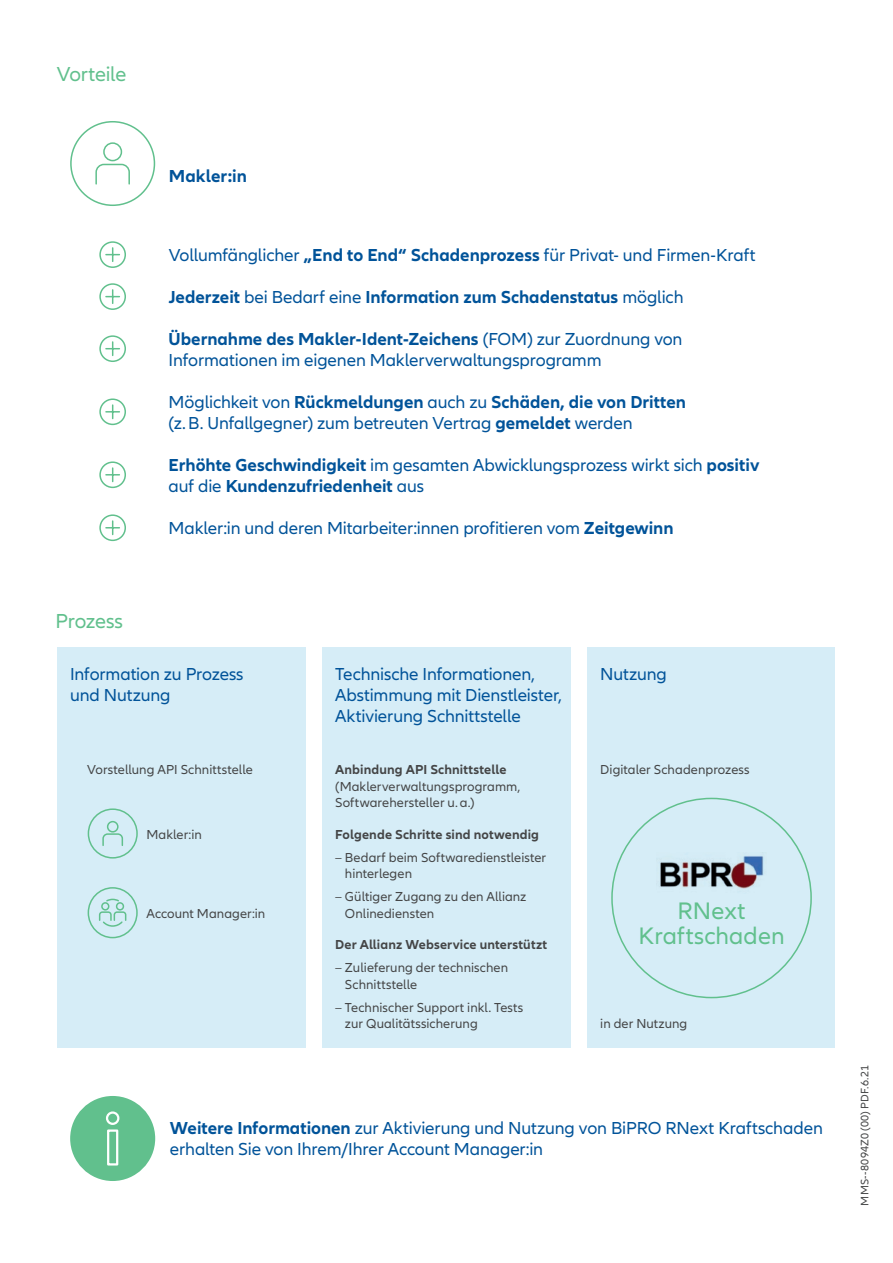
<style>
.page{position:relative;width:893px;height:1263px;background:#fff}
.page>*{position:absolute;margin:0;border:0;box-sizing:border-box;transform-origin:0 0}
.t1{font:24.75px/24.8px "Allianz Neo";letter-spacing:.005em;color:#61c08d;text-align:center}
.t2{font:21px "Allianz Neo";letter-spacing:-.015em;color:#61c08d}
.t3{font:18px/21px "Allianz Neo";letter-spacing:-.005em;color:#015399}
.t4{font:700 18px/21px "Allianz Neo";color:#015399}
.t5{font:13.5px/16.5px "Allianz Neo";letter-spacing:.005em;color:#454647}
.t6{font:700 13.5px "Allianz Neo";letter-spacing:.01em;color:#454647}
.t7{font:11.25px "Allianz Neo";letter-spacing:.01em;color:#454647}
.s1{font-weight:700}
.s2{font-weight:400}
</style>
<div class="page">
<div style="left:57px;top:647px;width:249px;height:401px;background:#d6edf7"></div>
<div style="left:322px;top:647px;width:248px;height:401px;background:#d6edf7"></div>
<div style="left:587px;top:647px;width:248px;height:401px;background:#d6edf7"></div>
<div style="left:70px;top:121px;width:85px;height:85px;border:2px solid #61c08d;border-radius:50%"></div>
<svg style="left:95px;top:142px;width:35px;height:43px"></svg>
<div style="left:99px;top:241px;width:27px;height:27px;border:2px solid #61c08d;border-radius:50%"></div>
<svg style="left:106px;top:248px;width:13px;height:13px"></svg>
<div style="left:99px;top:283px;width:27px;height:27px;border:2px solid #61c08d;border-radius:50%"></div>
<svg style="left:106px;top:290px;width:13px;height:13px"></svg>
<div style="left:99px;top:335px;width:27px;height:27px;border:2px solid #61c08d;border-radius:50%"></div>
<svg style="left:106px;top:342px;width:13px;height:13px"></svg>
<div style="left:99px;top:398px;width:27px;height:27px;border:2px solid #61c08d;border-radius:50%"></div>
<svg style="left:106px;top:405px;width:13px;height:13px"></svg>
<div style="left:99px;top:461px;width:27px;height:27px;border:2px solid #61c08d;border-radius:50%"></div>
<svg style="left:106px;top:468px;width:13px;height:13px"></svg>
<div style="left:99px;top:514px;width:27px;height:27px;border:2px solid #61c08d;border-radius:50%"></div>
<svg style="left:106px;top:521px;width:13px;height:13px"></svg>
<div style="left:88px;top:808px;width:50px;height:50px;border:2px solid #61c08d;border-radius:50%"></div>
<svg style="left:102px;top:820px;width:22px;height:26px"></svg>
<div style="left:88px;top:887px;width:50px;height:51px;border:2px solid #61c08d;border-radius:50%"></div>
<svg style="left:98px;top:898px;width:29px;height:29px"></svg>
<img style="left:660px;top:855px;width:104px;height:34px">
<div style="left:72px;top:1098px;width:81px;height:81px;background:#61c08d;border-radius:50%"></div>
<div style="left:70px;top:1096px;width:85px;height:85px;border:4px solid #61c08d;border-radius:50%"></div>
<svg style="left:106px;top:1111px;width:14px;height:55px"></svg>
<p class="t2" style="left:57px;top:62px;width:71px">Vorteile</p>
<p class="t2" style="left:55px;top:608px;width:69px">Prozess</p>
<p class="t4" style="left:169px;top:166px;width:80px">Makler:in</p>
<p class="t3" style="left:169px;top:245px;width:588px">Vollumfänglicher <span class="s1">„End to End“ Schadenprozess</span> für Privat- und Firmen-Kraft</p>
<p class="t4" style="left:169px;top:287px;width:516px">Jederzeit <span class="s2">bei Bedarf eine</span> Information zum Schadenstatus <span class="s2">möglich</span></p>
<p class="t3" style="left:169px;top:329px;width:515px"><span class="s1">Übernahme des Makler-Ident-Zeichens</span> (FOM) zur Zuordnung von<br>Informationen im eigenen Maklerverwaltungsprogramm</p>
<p class="t3" style="left:169px;top:392px;width:519px">Möglichkeit von <span class="s1">Rückmeldungen</span> auch zu <span class="s1">Schäden, die von Dritten </span>(z.B. Unfallgegner) zum betreuten Vertrag <span class="s1">gemeldet</span> werden</p>
<p class="t4" style="left:169px;top:455px;width:592px">Erhöhte Geschwindigkeit <span class="s2">im gesamten Abwicklungsprozess wirkt sich</span> positiv <span class="s2">auf die</span> Kundenzufriedenheit <span class="s2">aus</span></p>
<p class="t3" style="left:169px;top:518px;width:506px">Makler:in und deren Mitarbeiter:innen profitieren vom <span class="s1">Zeitgewinn</span></p>
<p class="t3" style="left:70px;top:663px;width:175px">Information zu Prozess und Nutzung</p>
<p class="t3" style="left:335px;top:663px;width:228px">Technische Informationen,<br>Abstimmung mit Dienstleister,<br>Aktivierung Schnittstelle</p>
<p class="t3" style="left:600px;top:663px;width:68px">Nutzung</p>
<p class="t5" style="left:87px;top:762px;width:167px">Vorstellung API Schnittstelle</p>
<p class="t6" style="left:335px;top:762px;width:173px">Anbindung API Schnittstelle</p>
<p class="t5" style="left:335px;top:778px;width:187px">(Maklerverwaltungsprogramm,<br>Softwarehersteller u.a.)</p>
<p class="t5" style="left:146px;top:826px;width:57px">Makler:in</p>
<p class="t5" style="left:146px;top:905px;width:120px">Account Manager:in</p>
<p class="t6" style="left:335px;top:826px;width:205px">Folgende Schritte sind notwendig</p>
<p class="t5" style="left:345px;top:849px;width:203px;text-indent:-10px">– Bedarf beim Softwaredienstleister hinterlegen</p>
<p class="t5" style="left:345px;top:889px;width:183px;text-indent:-10px">– Gültiger Zugang zu den Allianz<br>Onlinediensten</p>
<p class="t6" style="left:335px;top:937px;width:213px">Der Allianz Webservice unterstützt</p>
<p class="t5" style="left:345px;top:960px;width:165px;text-indent:-10px">– Zulieferung der technischen<br>Schnittstelle</p>
<p class="t5" style="left:345px;top:999px;width:180px;text-indent:-10px">– Technischer Support inkl. Tests zur Qualitätssicherung</p>
<p class="t5" style="left:600px;top:762px;width:151px">Digitaler Schadenprozess</p>
<h1 class="t1" style="left:638px;top:899px;width:148px">RNext<br>Kraftschaden</h1>
<p class="t5" style="left:600px;top:1016px;width:89px">in der Nutzung</p>
<p class="t3" style="left:170px;top:1117px;width:654px;line-height:21.6px"><span class="s1">Weitere Informationen</span> zur Aktivierung und Nutzung von BiPRO RNext Kraftschaden erhalten Sie von Ihrem/Ihrer Account Manager:in</p>
<p class="t7" style="left:858px;top:1205px;width:142px;rotate:-90deg">MMS--8094Z0 (00) PDF.6.21</p>
</div>
